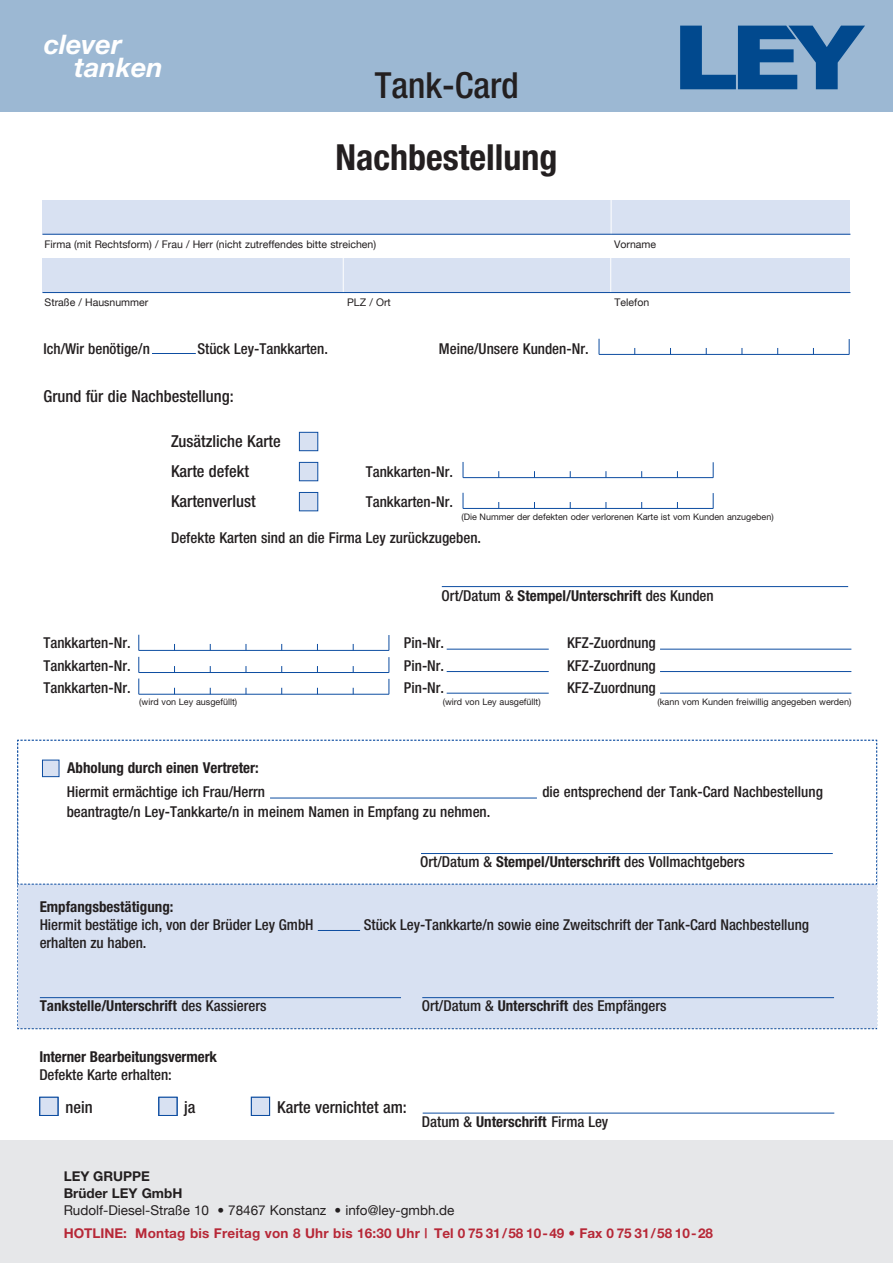
<style>
.page{position:relative;width:893px;height:1263px;background:#fff}
.page>*{position:absolute;margin:0;border:0;box-sizing:border-box;transform-origin:0 0}
.t1{font:700 condensed 36px "Helvetica Neue";color:#231f20}
.t2{font:500 condensed 36px "Helvetica Neue";color:#231f20}
.t3{font:italic 700 27px/22.5px "Helvetica Neue";color:#fff}
.t4{font:500 condensed 16.5px/30px "Helvetica Neue";color:#231f20}
.t5{font:500 condensed 15px "Helvetica Neue";color:#231f20}
.t6{font:700 condensed 15px "Helvetica Neue";color:#231f20}
.t7{font:700 13.5px "Helvetica Neue";letter-spacing:.015em;color:#b72837}
.t8{font:13.5px "Helvetica Neue";color:#231f20}
.t9{font:700 13.5px/17px "Helvetica Neue";color:#231f20}
.t10{font:10.5px "Helvetica Neue";color:#231f20}
.t11{font:9px "Helvetica Neue";color:#231f20}
.s1{font-weight:500}
.s2{font-weight:700}
</style>
<div class="page">
<div style="left:0;top:0;width:893px;height:112px;background:#9cb8d3"></div>
<div style="left:17px;top:885px;width:860px;height:144px;background:#d8e1f2"></div>
<svg style="left:17px;top:739px;width:860px;height:146px"></svg>
<hr style="left:270px;top:798px;width:267px;height:1px;background:#0d4da1">
<hr style="left:421px;top:853px;width:412px;height:1px;background:#0d4da1">
<hr style="left:318px;top:930px;width:42px;height:1px;background:#0d4da1">
<hr style="left:40px;top:997px;width:361px;height:1px;background:#0d4da1">
<div style="left:42px;top:760px;width:17px;height:17px;background:#d8e1f2;border:1px solid #0d4da1"></div>
<hr style="left:422px;top:997px;width:412px;height:1px;background:#0d4da1">
<div style="left:43px;top:200px;width:807px;height:34px;background:#d8e1f2"></div>
<div style="left:43px;top:259px;width:807px;height:34px;background:#d8e1f2"></div>
<hr style="left:611px;top:194px;width:1px;height:51px;background:#fff">
<hr style="left:343px;top:249px;width:1px;height:51px;background:#fff">
<hr style="left:43px;top:234px;width:807px;height:1px;background:#0d4da1">
<svg style="left:599px;top:339px;width:1px;height:15px"></svg>
<svg style="left:849px;top:339px;width:1px;height:15px"></svg>
<hr style="left:599px;top:354px;width:250px;height:1px;background:#0d4da1">
<svg style="left:139px;top:657px;width:1px;height:15px"></svg>
<svg style="left:389px;top:657px;width:1px;height:15px"></svg>
<hr style="left:139px;top:672px;width:250px;height:1px;background:#0d4da1">
<svg style="left:139px;top:678px;width:1px;height:16px"></svg>
<svg style="left:389px;top:679px;width:1px;height:15px"></svg>
<hr style="left:139px;top:694px;width:250px;height:1px;background:#0d4da1">
<hr style="left:152px;top:353px;width:44px;height:1px;background:#0d4da1">
<hr style="left:447px;top:671px;width:102px;height:1px;background:#0d4da1">
<hr style="left:447px;top:693px;width:102px;height:1px;background:#0d4da1">
<hr style="left:660px;top:671px;width:191px;height:1px;background:#0d4da1">
<hr style="left:660px;top:693px;width:191px;height:1px;background:#0d4da1">
<div style="left:299px;top:432px;width:19px;height:19px;background:#d8e1f2;border:1px solid #0d4da1"></div>
<div style="left:299px;top:462px;width:19px;height:19px;background:#d8e1f2;border:1px solid #0d4da1"></div>
<div style="left:299px;top:492px;width:19px;height:19px;background:#d8e1f2;border:1px solid #0d4da1"></div>
<svg style="left:139px;top:635px;width:1px;height:15px"></svg>
<svg style="left:389px;top:635px;width:1px;height:15px"></svg>
<hr style="left:139px;top:650px;width:250px;height:1px;background:#0d4da1">
<hr style="left:447px;top:649px;width:102px;height:1px;background:#0d4da1">
<hr style="left:660px;top:649px;width:191px;height:1px;background:#0d4da1">
<hr style="left:442px;top:586px;width:406px;height:1px;background:#0d4da1">
<svg style="left:463px;top:462px;width:1px;height:15px"></svg>
<svg style="left:713px;top:462px;width:1px;height:16px"></svg>
<hr style="left:463px;top:477px;width:250px;height:1px;background:#0d4da1">
<svg style="left:463px;top:493px;width:1px;height:15px"></svg>
<svg style="left:713px;top:493px;width:1px;height:15px"></svg>
<hr style="left:463px;top:508px;width:250px;height:1px;background:#0d4da1">
<div style="left:0;top:1141px;width:893px;height:122px;background:#e6e7e9"></div>
<hr style="left:610px;top:249px;width:1px;height:51px;background:#fff">
<hr style="left:43px;top:292px;width:807px;height:1px;background:#0d4da1">
<div style="left:40px;top:1097px;width:18px;height:18px;background:#d8e1f2"></div>
<div style="left:39px;top:1097px;width:19px;height:19px;border:1px solid #0d4da1"></div>
<div style="left:159px;top:1097px;width:18px;height:18px;background:#d8e1f2"></div>
<div style="left:158px;top:1097px;width:20px;height:19px;border:1px solid #0d4da1"></div>
<div style="left:251px;top:1097px;width:19px;height:18px;background:#d8e1f2"></div>
<div style="left:251px;top:1097px;width:19px;height:19px;border:1px solid #0d4da1"></div>
<hr style="left:423px;top:1113px;width:411px;height:1px;background:#0d4da1">
<svg style="left:680px;top:26px;width:185px;height:63px"></svg>
<h2 class="t3" style="left:74px;top:33px;width:90px;text-indent:-30px">clever tanken</h2>
<h1 class="t2" style="left:375px;top:64px;width:145px">Tank-Card</h1>
<h1 class="t1" style="left:336px;top:136px;width:223px">Nachbestellung</h1>
<p class="t10" style="left:45px;top:238px;width:333px">Firma (mit Rechtsform) / Frau / Herr (nicht zutreffendes bitte streichen)</p>
<p class="t10" style="left:614px;top:238px;width:44px">Vorname</p>
<p class="t10" style="left:45px;top:296px;width:105px">Straße / Hausnummer</p>
<p class="t10" style="left:347px;top:296px;width:45px">PLZ / Ort</p>
<p class="t10" style="left:615px;top:296px;width:36px">Telefon</p>
<p class="t5" style="left:43px;top:339px;width:108px">Ich/Wir benötige/n</p>
<p class="t5" style="left:197px;top:339px;width:132px">Stück Ley-Tankkarten.</p>
<p class="t5" style="left:439px;top:339px;width:151px">Meine/Unsere Kunden-Nr.</p>
<p class="t4" style="left:43px;top:381px;width:192px">Grund für die Nachbestellung:</p>
<p class="t4" style="left:171px;top:426px;width:111px">Zusätzliche Karte<br>Karte defekt</p>
<p class="t5" style="left:366px;top:462px;width:89px">Tankkarten-Nr.</p>
<p class="t4" style="left:171px;top:486px;width:86px">Kartenverlust</p>
<p class="t5" style="left:366px;top:492px;width:89px">Tankkarten-Nr.</p>
<p class="t5" style="left:171px;top:528px;width:312px">Defekte Karten sind an die Firma Ley zurückzugeben.</p>
<p class="t11" style="left:461px;top:512px;width:314px">(Die Nummer der defekten oder verlorenen Karte ist vom Kunden anzugeben)</p>
<p class="t6" style="left:442px;top:587px;width:274px"><span class="s1">Ort/Datum &amp;</span> Stempel/Unterschrift <span class="s1">des Kunden</span></p>
<p class="t5" style="left:43px;top:634px;width:89px">Tankkarten-Nr.</p>
<p class="t5" style="left:404px;top:634px;width:42px">Pin-Nr.</p>
<p class="t5" style="left:567px;top:634px;width:90px">KFZ-Zuordnung</p>
<p class="t5" style="left:43px;top:657px;width:89px">Tankkarten-Nr.</p>
<p class="t5" style="left:404px;top:657px;width:42px">Pin-Nr.</p>
<p class="t5" style="left:567px;top:657px;width:90px">KFZ-Zuordnung</p>
<p class="t5" style="left:43px;top:679px;width:89px">Tankkarten-Nr.</p>
<p class="t5" style="left:404px;top:679px;width:42px">Pin-Nr.</p>
<p class="t5" style="left:567px;top:679px;width:90px">KFZ-Zuordnung</p>
<p class="t11" style="left:139px;top:696px;width:99px">(wird von Ley ausgefüllt)</p>
<p class="t11" style="left:443px;top:696px;width:99px">(wird von Ley ausgefüllt)</p>
<p class="t11" style="left:658px;top:696px;width:195px">(kann vom Kunden freiwillig angegeben werden)</p>
<p class="t6" style="left:67px;top:759px;width:193px">Abholung durch einen Vertreter:</p>
<p class="t5" style="left:67px;top:783px;width:200px">Hiermit ermächtige ich Frau/Herrn</p>
<p class="t5" style="left:542px;top:783px;width:282px">die entsprechend der Tank-Card Nachbestellung</p>
<p class="t5" style="left:67px;top:802px;width:425px">beantragte/n Ley-Tankkarte/n in meinem Namen in Empfang zu nehmen.</p>
<p class="t5" style="left:420px;top:853px;width:326px">Ort/Datum &amp; <span class="s2">Stempel/Unterschrift</span> des Vollmachtgebers</p>
<p class="t6" style="left:40px;top:898px;width:135px">Empfangsbestätigung:</p>
<p class="t5" style="left:40px;top:916px;width:275px">Hiermit bestätige ich, von der Brüder Ley GmbH</p>
<p class="t5" style="left:364px;top:916px;width:447px">Stück Ley-Tankkarte/n sowie eine Zweitschrift der Tank-Card Nachbestellung</p>
<p class="t5" style="left:40px;top:934px;width:108px">erhalten zu haben.</p>
<p class="t6" style="left:40px;top:997px;width:228px">Tankstelle/Unterschrift <span class="s1">des Kassierers</span></p>
<p class="t5" style="left:422px;top:997px;width:246px">Ort/Datum &amp; <span class="s2">Unterschrift</span> des Empfängers</p>
<p class="t6" style="left:39px;top:1047px;width:179px">Interner Bearbeitungsvermerk</p>
<p class="t5" style="left:39px;top:1065px;width:134px">Defekte Karte erhalten:</p>
<p class="t4" style="left:65px;top:1092px;width:29px">nein</p>
<p class="t4" style="left:184px;top:1092px;width:13px">ja</p>
<p class="t4" style="left:277px;top:1092px;width:131px">Karte vernichtet am:</p>
<p class="t5" style="left:422px;top:1113px;width:188px">Datum &amp; <span class="s2">Unterschrift</span> Firma Ley</p>
<p class="t9" style="left:64px;top:1168px;width:120px">LEY GRUPPE<br>Brüder LEY GmbH</p>
<p class="t8" style="left:64px;top:1202px;width:392px">Rudolf-Diesel-Straße 10 • 78467 Konstanz • info@ley-gmbh.de</p>
<p class="t7" style="left:64px;top:1225px;width:651px">HOTLINE: Montag bis Freitag von 8 Uhr bis 16:30 Uhr | Tel 0 75 31/58 10-49 • Fax 0 75 31/58 10-28</p>
</div>
